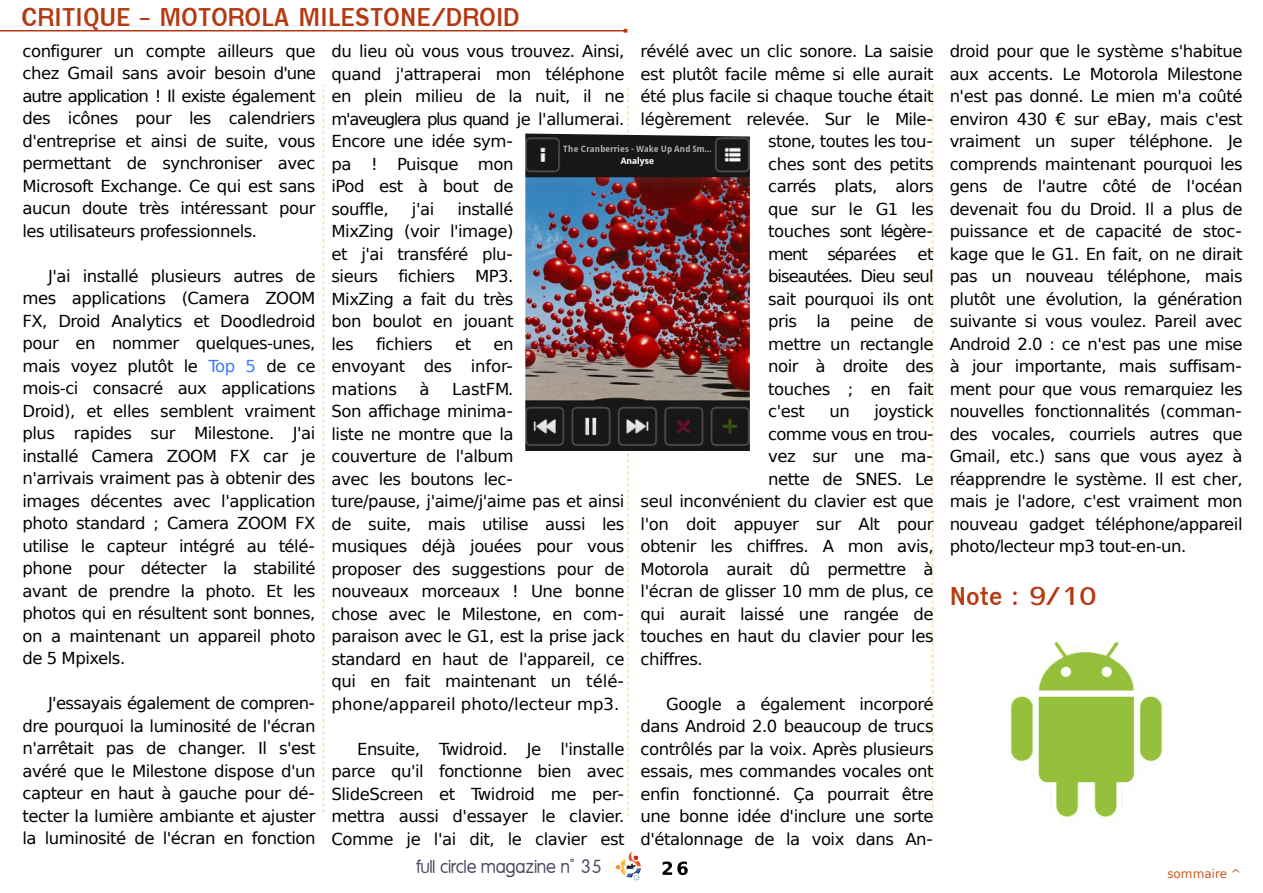
<style>
.page{position:relative;width:1263px;height:893px;background:#fff}
.page>*{position:absolute;margin:0;border:0;box-sizing:border-box;transform-origin:0 0}
.t1{font:700 25.5px "Garuda";color:#b53910}
.t2{font:18px "Mg Open Modata";color:#4a4c63}
.t3{font:16.5px/22.5px "DejaVu Sans";letter-spacing:-.03em;color:#000;text-align:justify}
.t4{font:16.5px "DejaVu Sans";letter-spacing:-.07em;color:#000}
.t5{font:12px "DejaVu Sans";color:#cd581e}
.s1{color:#3b78ff}
.s2{font-size:18px}
</style>
<div class="page">
<svg style="left:323px;top:85px;width:1px;height:727px"></svg>
<svg style="left:627px;top:87px;width:2px;height:729px"></svg>
<svg style="left:932px;top:84px;width:1px;height:735px"></svg>
<img style="left:616px;top:851px;width:25px;height:30px">
<svg style="left:662px;top:861px;width:26px;height:14px"></svg>
<hr style="left:0;top:30px;width:625px;height:1px;background:#b53910">
<img style="left:525px;top:134px;width:225px;height:317px">
<img style="left:1005px;top:635px;width:163px;height:187px">
<h1 class="t1" style="left:21px;top:2px;width:500px">CRITIQUE - MOTOROLA MILESTONE/DROID</h1>
<p class="t3" style="left:22px;top:40px;width:295px">configurer un compte ailleurs que chez Gmail sans avoir besoin d'une autre application ! Il existe également des icônes pour les calendriers d'entreprise et ainsi de suite, vous permettant de synchroniser avec Microsoft Exchange. Ce qui est sans aucun doute très intéressant pour les utilisateurs professionnels.</p>
<p class="t3" style="left:22px;top:265px;width:294px;text-indent:26px">J'ai installé plusieurs autres de mes applications (Camera ZOOM FX, Droid Analytics et Doodledroid pour en nommer quelques-unes, mais voyez plutôt le <span class="s1">Top 5</span> de ce mois-ci consacré aux applications Droid), et elles semblent vraiment plus rapides sur Milestone. J'ai installé Camera ZOOM FX car je n'arrivais vraiment pas à obtenir des images décentes avec l'application photo standard ; Camera ZOOM FX utilise le capteur intégré au télé&shy;phone pour détecter la stabilité avant de prendre la photo. Et les photos qui en résultent sont bonnes, on a maintenant un appareil photo de 5 Mpixels.</p>
<p class="t3" style="left:22px;top:692px;width:294px;text-indent:26px">J'essayais également de compren&shy;dre pourquoi la luminosité de l'écran n'arrêtait pas de changer. Il s'est avéré que le Milestone dispose d'un capteur en haut à gauche pour dé&shy;tecter la lumière ambiante et ajuster la luminosité de l'écran en fonction</p>
<p class="t3" style="left:332px;top:40px;width:294px;text-align:left">du lieu où vous vous trouvez. Ainsi, quand j'attraperai mon téléphone en plein milieu de la nuit, il ne m'aveuglera plus quand je l'allumerai.<br>Encore une idée sym<span class="s2">-<br></span>pa ! Puisque mon<br>iPod est à bout de<br>souffle,</p>
<p class="t3" style="left:332px;top:198px;width:183px;text-indent:126px">installé MixZing (voir l'image) et j'ai transféré plu&shy;sieurs fichiers MP3.<br>MixZing a fait du très bon boulot en jouant les</p>
<p class="t3" style="left:412px;top:198px;width:24px">j'ai</p>
<p class="t3" style="left:376px;top:333px;width:58px">fichiers</p>
<p class="t3" style="left:455px;top:333px;width:18px">et</p>
<p class="t3" style="left:332px;top:333px;width:183px;text-indent:162px">en envoyant des infor&shy;mations</p>
<p class="t3" style="left:419px;top:378px;width:12px">à</p>
<p class="t3" style="left:332px;top:378px;width:294px;text-align:left;text-indent:120px">LastFM.<br>Son affichage minima<span class="s2">-<br></span>liste ne montre que la<br>couverture de l'album<br>avec les boutons lec<span class="s2">-<br></span>ture/pause, j'aime/j'aime pas et ainsi de suite, mais utilise aussi les musiques déjà jouées pour vous proposer des suggestions pour de nouveaux morceaux ! Une bonne chose avec le Milestone, en com&shy;paraison avec le G1, est la prise jack standard en haut de l'appareil, ce qui en fait maintenant un télé&shy;phone/appareil photo/lecteur mp3.</p>
<p class="t3" style="left:332px;top:738px;width:294px;text-indent:26px">Ensuite, Twidroid. Je l'installe parce qu'il fonctionne bien avec SlideScreen et Twidroid me per&shy;mettra aussi d'essayer le clavier.<br>Comme je l'ai dit, le clavier est</p>
<p class="t3" style="left:641px;top:40px;width:294px">révélé avec un clic sonore. La saisie</p>
<p class="t3" style="left:641px;top:63px;width:294px">est plutôt facile même si elle aurait</p>
<p class="t3" style="left:641px;top:85px;width:294px">été plus facile si chaque touche était</p>
<p class="t3" style="left:641px;top:108px;width:294px">légèrement relevée. Sur le Mile<span class="s2">-</span></p>
<p class="t3" style="left:768px;top:130px;width:166px">stone, toutes les tou<span class="s2">-</span></p>
<p class="t3" style="left:768px;top:153px;width:167px">ches sont des petits</p>
<p class="t3" style="left:768px;top:175px;width:167px">carrés plats, alors</p>
<p class="t3" style="left:768px;top:198px;width:167px">que sur le G1 les</p>
<p class="t4" style="left:768px;top:222px;width:166px">touches sont légère<span class="s2">-</span></p>
<p class="t4" style="left:768px;top:244px;width:130px">ment séparées</p>
<p class="t3" style="left:768px;top:243px;width:167px;text-indent:149px">et biseautées. Dieu seul sait pourquoi ils ont pris la peine de mettre un rectangle noir à droite des touches ; en fait c'est</p>
<p class="t3" style="left:829px;top:400px;width:22px">un</p>
<p class="t3" style="left:874px;top:400px;width:61px">joystick</p>
<p class="t3" style="left:768px;top:423px;width:167px">comme vous en trou<span class="s2">-</span></p>
<p class="t3" style="left:768px;top:445px;width:166px">vez sur une ma<span class="s2">-</span></p>
<p class="t3" style="left:768px;top:468px;width:167px">nette de SNES. Le</p>
<p class="t3" style="left:641px;top:490px;width:294px">seul inconvénient du clavier est que</p>
<p class="t3" style="left:641px;top:513px;width:294px">l'on doit appuyer sur Alt pour</p>
<p class="t3" style="left:641px;top:535px;width:294px">obtenir les chiffres. A mon avis,</p>
<p class="t3" style="left:641px;top:558px;width:294px">Motorola aurait dû permettre à</p>
<p class="t3" style="left:641px;top:580px;width:294px">l'écran de glisser 10 mm de plus, ce</p>
<p class="t3" style="left:641px;top:603px;width:294px">qui aurait laissé une rangée de</p>
<p class="t3" style="left:641px;top:625px;width:294px">touches en haut du clavier pour les</p>
<p class="t3" style="left:641px;top:648px;width:64px">chiffres.</p>
<p class="t3" style="left:641px;top:693px;width:294px;text-indent:26px">Google a également incorporé dans Android 2.0 beaucoup de trucs contrôlés par la voix. Après plusieurs essais, mes commandes vocales ont enfin fonctionné. Ça pourrait être une bonne idée d'inclure une sorte d'étalonnage de la voix dans An<span class="s2">-</span></p>
<p class="t3" style="left:950px;top:40px;width:294px">droid pour que le système s'habitue aux accents. Le Motorola Milestone n'est pas donné. Le mien m'a coûté environ 430 € sur eBay, mais c'est vraiment un super téléphone. Je comprends maintenant pourquoi les gens de l'autre côté de l'océan devenait fou du Droid. Il a plus de puissance et de capacité de stoc&shy;kage que le G1. En fait, on ne dirait pas un nouveau téléphone, mais plutôt une évolution, la génération suivante si vous voulez. Pareil avec Android 2.0 : ce n'est pas une mise à jour importante, mais suffisam&shy;ment pour que vous remarquiez les nouvelles fonctionnalités (comman&shy;des vocales, courriels autres que Gmail, etc.) sans que vous ayez à réapprendre le système. Il est cher, mais je l'adore, c'est vraiment mon nouveau gadget téléphone/appareil photo/lecteur mp3 tout-en-un.</p>
<h1 class="t1" style="left:950px;top:582px;width:148px">Note : 9/10</h1>
<p class="t2" style="left:416px;top:858px;width:187px">full circle magazine n° 35</p>
<p class="t5" style="left:1167px;top:867px;width:75px">sommaire ^</p>
</div>
